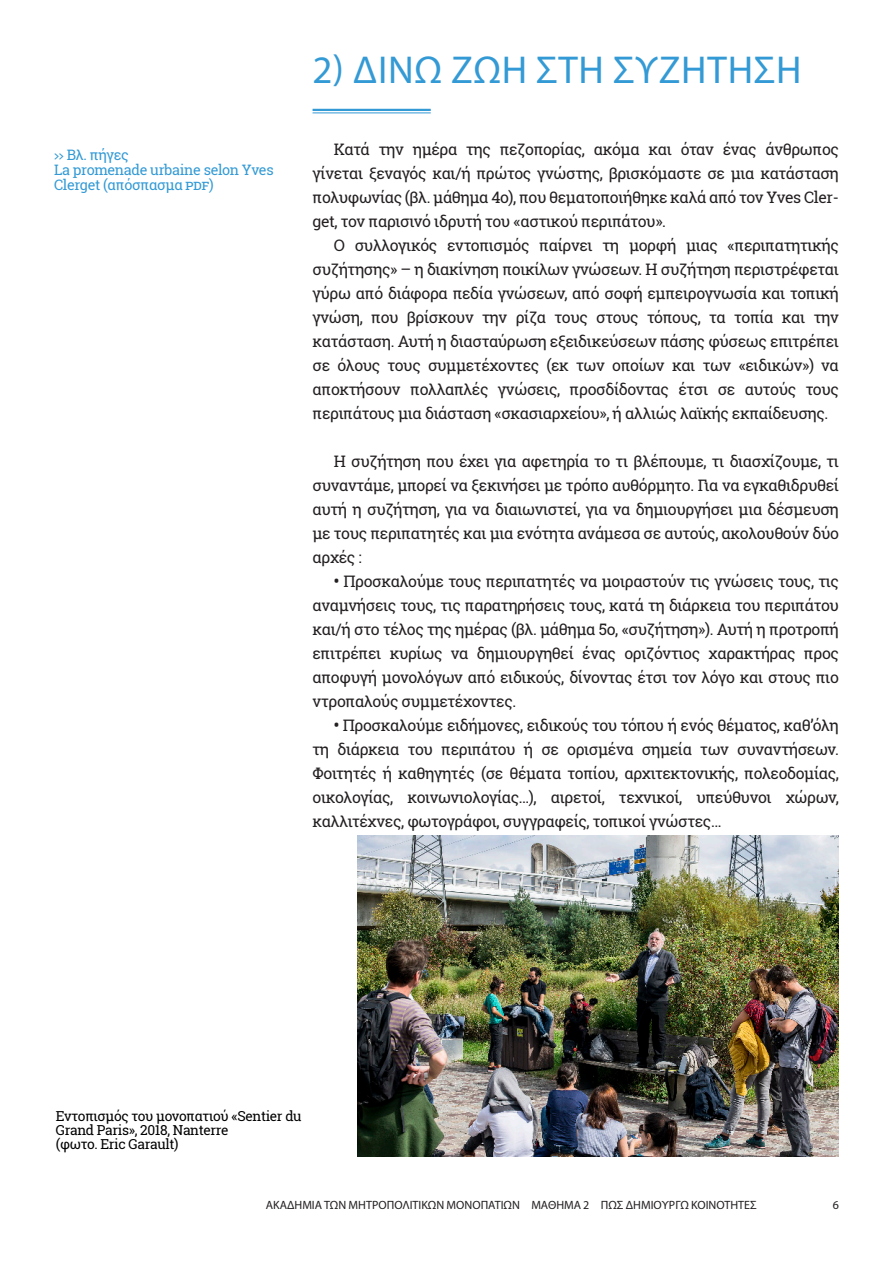
<style>
.page{position:relative;width:893px;height:1263px;background:#fff}
.page>*{position:absolute;margin:0;border:0;box-sizing:border-box;transform-origin:0 0}
.t1{font:39px "Myriad Pro";letter-spacing:.02em;color:#339ad5}
.t2{font:15.9px/24px "Roboto Slab";letter-spacing:-.025em;color:#231f20;text-align:justify}
.t3{font:14.4px/15px "Roboto Slab";letter-spacing:-.025em;color:#339ad5}
.t4{font:13.8px/14.4px "Roboto Slab";letter-spacing:-.025em;color:#000}
.t5{font:12px "Myriad Pro";color:#231f20}
.s1{font-family:"Kievit Slab OT"}
.s2{font-weight:700}
</style>
<div class="page">
<hr style="left:313px;top:109px;width:118px;height:2px;background:#339ad5">
<hr style="left:313px;top:113px;width:118px;height:1px;background:#339ad5">
<img style="left:358px;top:836px;width:481px;height:321px">
<p class="t3" style="left:54px;top:147px;width:221px"><span class="s1">&gt;&gt;</span> Βλ. πήγες<br>La promenade urbaine selon Yves<br>Clerget (απόσπασμα pdf)</p>
<h1 class="t1" style="left:313px;top:46px;width:491px">2) ΔΊΝΩ ΖΩΉ ΣΤΗ ΣΥΖΉΤΗΣΗ</h1>
<p class="t2" style="left:313px;top:137px;width:528px;text-indent:21px">Κατά την ημέρα της πεζοπορίας, ακόμα και όταν ένας άνθρωπος γίνεται ξεναγός και/ή πρώτος γνώστης, βρισκόμαστε σε μια κατάσταση πολυφωνίας (βλ. μάθημα 4ο), που θεματοποιήθηκε καλά από τον Yves Cler&shy;get, τον παρισινό ιδρυτή του «αστικού περιπάτου».</p>
<p class="t2" style="left:313px;top:233px;width:528px;text-indent:21px">Ο συλλογικός εντοπισμός παίρνει τη μορφή μιας «περιπατητικής συζήτησης» – η διακίνηση ποικίλων γνώσεων. Η συζήτηση περιστρέφεται γύρω από διάφορα πεδία γνώσεων, από σοφή εμπειρογνωσία και τοπική γνώση, που βρίσκουν την ρίζα τους στους τόπους, τα τοπία και την κατάσταση. Αυτή η διασταύρωση εξειδικεύσεων πάσης φύσεως επιτρέπει σε όλους τους συμμετέχοντες (εκ των οποίων και των «ειδικών») να αποκτήσουν πολλαπλές γνώσεις, προσδίδοντας έτσι σε αυτούς τους περιπάτους μια διάσταση «σκασιαρχείου», ή αλλιώς λαϊκής εκπαίδευσης.</p>
<p class="t2" style="left:313px;top:449px;width:528px;text-indent:21px">Η συζήτηση που έχει για αφετηρία το τι βλέπουμε, τι διασχίζουμε, τι συναντάμε, μπορεί να ξεκινήσει με τρόπο αυθόρμητο. Για να εγκαθιδρυθεί αυτή η συζήτηση, για να διαιωνιστεί, για να δημιουργήσει μια δέσμευση με τους περιπατητές και μια ενότητα ανάμεσα σε αυτούς, ακολουθούν δύο αρχές :</p>
<p class="t2" style="left:313px;top:569px;width:528px;text-indent:21px"><span class="s2">•</span> Προσκαλούμε τους περιπατητές να μοιραστούν τις γνώσεις τους, τις αναμνήσεις τους, τις παρατηρήσεις τους, κατά τη διάρκεια του περιπάτου και/ή στο τέλος της ημέρας (βλ. μάθημα 5ο, «συζήτηση»). Αυτή η προτροπή επιτρέπει κυρίως να δημιουργηθεί ένας οριζόντιος χαρακτήρας προς αποφυγή μονολόγων από ειδικούς, δίνοντας έτσι τον λόγο και στους πιο ντροπαλούς συμμετέχοντες.</p>
<p class="t2" style="left:313px;top:713px;width:528px;text-indent:21px"><span class="s2">•</span> Προσκαλούμε ειδήμονες, ειδικούς του τόπου ή ενός θέματος, καθ’όλη τη διάρκεια του περιπάτου ή σε ορισμένα σημεία των συναντήσεων.<br>Φοιτητές ή καθηγητές (σε θέματα τοπίου, αρχιτεκτονικής, πολεοδομίας, οικολογίας, κοινωνιολογίας…), αιρετοί, τεχνικοί, υπεύθυνοι χώρων, καλλιτέχνες, φωτογράφοι, συγγραφείς, τοπικοί γνώστες…</p>
<p class="t4" style="left:56px;top:1108px;width:247px">Εντοπισμός του μονοπατιού «Sentier du<br>Grand Paris», 2018, Nanterre<br>(φωτο. Eric Garault)</p>
<p class="t5" style="left:266px;top:1197px;width:492px">ΑΚΑΔΗΜΙΑ ΤΩΝ ΜΗΤΡΟΠΟΛΙΤΙΚΩΝ ΜΟΝΟΠΑΤΙΩΝ ΜΑΘΗΜΑ 2 ΠΏΣ ΔΗΜΙΟΥΡΓΏ ΚΟΙΝΌΤΗΤΕΣ</p>
<p class="t5" style="left:833px;top:1197px;width:8px">6</p>
</div>
